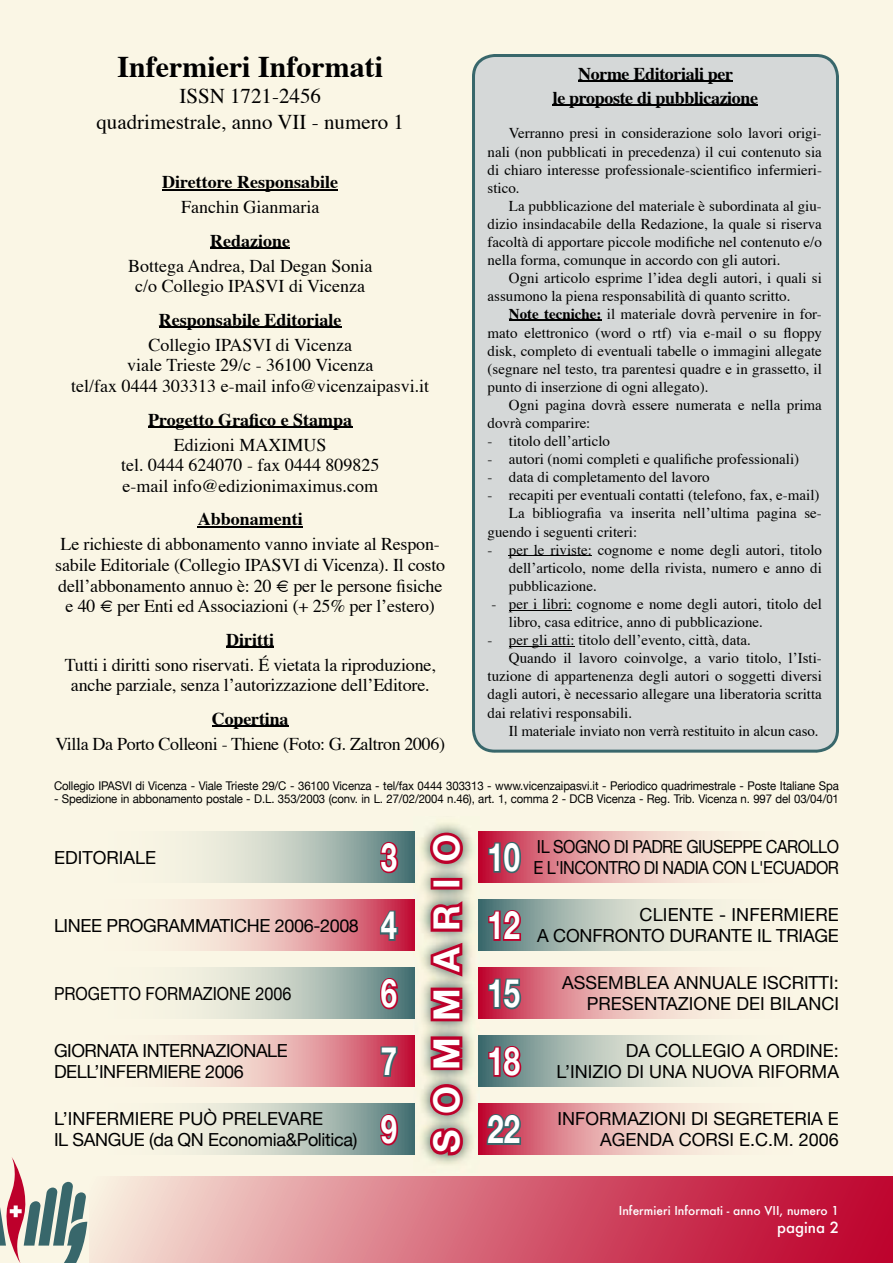
<style>
.page{position:relative;width:893px;height:1263px;background:#faf6e5}
.page>*{position:absolute;margin:0;border:0;box-sizing:border-box;transform-origin:0 0}
.t1{font:700 39px "Helvetica Neue";color:#fff;scale:.75 1}
.t2{font:700 36px "Helvetica Neue";letter-spacing:.45em;color:#fff}
.t3{font:700 30px "Times";color:#000}
.t4{font:21px/26.4px "Times";color:#000;text-align:center}
.t5{font:18px/20.7px "Times";letter-spacing:-.01em;color:#000;text-align:center}
.t6{font:18px/21px "Helvetica Neue";color:#000;text-align:right}
.t7{font:700 18px "Times";color:#000}
.t8{font:18px/21px "Helvetica Neue";letter-spacing:-.02em;color:#000}
.t9{font:18px/21px "Helvetica Neue";letter-spacing:-.03em;color:#000;scale:.9 1}
.t10{font:700 18px/24px "Times";letter-spacing:-.02em;color:#000;text-align:center}
.t11{font:18px/21px "Helvetica Neue";letter-spacing:-.025em;color:#000}
.t12{font:18px "Helvetica Neue";color:#000;scale:.9 1}
.t13{font:15px/18.1px "Times";color:#000;text-align:justify}
.t14{font:500 15px "Futura";color:#fff}
.t15{font:12px "Helvetica Neue";letter-spacing:-.01em;color:#000;scale:.95 1}
.t16{font:500 12px "Futura";color:#fff}
.s1{font-weight:700}
.s2{font-weight:700;font-size:39px;color:#fff}
</style>
<div class="page">
<div style="left:89px;top:1176px;width:804px;height:87px;background:linear-gradient(to right,#f5e3d6,#ba0022)"></div>
<svg style="left:0;top:1157px;width:87px;height:106px;background:#bbb4af"></svg>
<hr style="left:162px;top:189px;width:176px;height:1px;background:#000">
<hr style="left:210px;top:247px;width:80px;height:2px;background:#000">
<hr style="left:159px;top:326px;width:182px;height:2px;background:#000">
<hr style="left:148px;top:426px;width:204px;height:1px;background:#000">
<hr style="left:198px;top:526px;width:105px;height:1px;background:#000">
<hr style="left:226px;top:646px;width:48px;height:2px;background:#000">
<hr style="left:212px;top:725px;width:76px;height:2px;background:#000">
<div style="left:472px;top:54px;width:367px;height:699px;background:#d5d8d8"></div>
<hr style="left:509px;top:320px;width:93px;height:1px;background:#000">
<hr style="left:509px;top:555px;width:83px;height:1px;background:#000">
<hr style="left:509px;top:610px;width:63px;height:1px;background:#000">
<hr style="left:509px;top:646px;width:66px;height:1px;background:#000">
<hr style="left:578px;top:80px;width:154px;height:2px;background:#000">
<hr style="left:553px;top:104px;width:205px;height:2px;background:#000">
<img style="left:414px;top:817px;width:66px;height:355px">
<div style="left:431px;top:878px;width:31px;height:11px;border:6px solid #bd002b"></div>
<svg style="left:425px;top:828px;width:42px;height:40px;background:#c17079"></svg>
<svg style="left:54px;top:832px;width:361px;height:51px;background:#d0d7ca"></svg>
<svg style="left:54px;top:900px;width:324px;height:51px;background:#efccc6"></svg>
<svg style="left:54px;top:968px;width:324px;height:51px;background:#d9ded0"></svg>
<svg style="left:54px;top:1036px;width:324px;height:51px;background:#efccc6"></svg>
<svg style="left:378px;top:839px;width:22px;height:36px"></svg>
<svg style="left:54px;top:1104px;width:324px;height:51px;background:#d9ded0"></svg>
<svg style="left:523px;top:1104px;width:316px;height:51px;background:#efccc5"></svg>
<svg style="left:523px;top:1036px;width:316px;height:51px;background:#d9ddd0"></svg>
<svg style="left:523px;top:968px;width:316px;height:51px;background:#efccc5"></svg>
<svg style="left:523px;top:900px;width:316px;height:51px;background:#d9ddd0"></svg>
<svg style="left:478px;top:832px;width:361px;height:51px;background:#edc3be"></svg>
<svg style="left:487px;top:839px;width:36px;height:36px"></svg>
<svg style="left:378px;top:895px;width:145px;height:129px;background:#b67f86"></svg>
<svg style="left:378px;top:1033px;width:145px;height:127px;background:#b47d84"></svg>
<h3 class="t3" style="left:117px;top:38px;width:267px">Infermieri Informati</h3>
<h3 class="t4" style="left:96px;top:81px;width:309px">ISSN 1721-2456<br>quadrimestrale, anno VII - numero 1</h3>
<p class="t7" style="left:162px;top:165px;width:177px">Direttore Responsabile</p>
<p class="t5" style="left:181px;top:195px;width:140px">Fanchin Gianmaria</p>
<p class="t7" style="left:210px;top:223px;width:81px">Redazione</p>
<p class="t5" style="left:128px;top:254px;width:246px">Bottega Andrea, Dal Degan Sonia c/o Collegio IPASVI di Vicenza</p>
<p class="t7" style="left:159px;top:302px;width:184px">Responsabile Editoriale</p>
<p class="t5" style="left:71px;top:333px;width:360px">Collegio IPASVI di Vicenza<br>viale Trieste 29/c - 36100 Vicenza<br>tel/fax 0444 303313 e-mail info@vicenzaipasvi.it</p>
<p class="t7" style="left:148px;top:402px;width:206px">Progetto Grafico e Stampa</p>
<p class="t5" style="left:121px;top:433px;width:260px">Edizioni MAXIMUS<br>tel. 0444 624070 - fax 0444 809825 e-mail info@edizionimaximus.com</p>
<p class="t7" style="left:198px;top:502px;width:107px">Abbonamenti</p>
<p class="t5" style="left:55px;top:532px;width:392px">Le richieste di abbonamento vanno inviate al Respon&shy;sabile Editoriale (Collegio IPASVI di Vicenza). Il costo dell’abbonamento annuo è: 20 € per le persone fisiche e 40 € per Enti ed Associazioni (+ 25% per l’estero)</p>
<p class="t7" style="left:226px;top:622px;width:49px">Diritti</p>
<p class="t5" style="left:65px;top:653px;width:373px">Tutti i diritti sono riservati. É vietata la riproduzione, anche parziale, senza l’autorizzazione dell’Editore.</p>
<p class="t7" style="left:212px;top:701px;width:78px">Copertina</p>
<p class="t5" style="left:55px;top:732px;width:391px">Villa Da Porto Colleoni - Thiene (Foto: G. Zaltron 2006)</p>
<p class="t10" style="left:553px;top:60px;width:207px">Norme Editoriali per<br>le proposte di pubblicazione</p>
<p class="t13" style="left:488px;top:123px;width:336px;text-indent:21px">Verranno presi in considerazione solo lavori origi&shy;nali (non pubblicati in precedenza) il cui contenuto sia di chiaro interesse professionale-scientifico infermieri&shy;stico.</p>
<p class="t13" style="left:488px;top:195px;width:336px;text-indent:21px">La pubblicazione del materiale è subordinata al giu&shy;dizio insindacabile della Redazione, la quale si riserva facoltà di apportare piccole modifiche nel contenuto e/o nella forma, comunque in accordo con gli autori.</p>
<p class="t13" style="left:488px;top:268px;width:336px;text-indent:21px">Ogni articolo esprime l’idea degli autori, i quali si assumono la piena responsabilità di quanto scritto.</p>
<p class="t13" style="left:488px;top:304px;width:336px;text-indent:21px"><span class="s1">Note tecniche:</span> il materiale dovrà pervenire in for&shy;mato elettronico (word o rtf) via e-mail o su floppy disk, completo di eventuali tabelle o immagini allegate (segnare nel testo, tra parentesi quadre e in grassetto, il punto di inserzione di ogni allegato).</p>
<p class="t13" style="left:488px;top:394px;width:336px;text-indent:21px">Ogni pagina dovrà essere numerata e nella prima dovrà comparire:</p>
<p class="t13" style="left:488px;top:431px;width:124px">- titolo dell’articlo</p>
<p class="t13" style="left:488px;top:449px;width:313px">- autori (nomi completi e qualifiche professionali)</p>
<p class="t13" style="left:488px;top:467px;width:224px">- data di completamento del lavoro</p>
<p class="t13" style="left:488px;top:485px;width:334px">- recapiti per eventuali contatti (telefono, fax, e-mail)</p>
<p class="t13" style="left:509px;top:503px;width:315px">La bibliografia va inserita nell’ultima pagina se-</p>
<p class="t13" style="left:488px;top:521px;width:151px">guendo i seguenti criteri:</p>
<p class="t13" style="left:509px;top:539px;width:315px;text-indent:-21px">- per le riviste: cognome e nome degli autori, titolo dell’articolo, nome della rivista, numero e anno di pubblicazione.</p>
<p class="t13" style="left:509px;top:593px;width:315px;text-indent:-18px">- per i libri: cognome e nome degli autori, titolo del libro, casa editrice, anno di pubblicazione.</p>
<p class="t13" style="left:488px;top:630px;width:265px">- per gli atti: titolo dell’evento, città, data.</p>
<p class="t13" style="left:509px;top:648px;width:315px">Quando il lavoro coinvolge, a vario titolo, l’Isti-</p>
<p class="t13" style="left:488px;top:666px;width:336px">tuzione di appartenenza degli autori o soggetti diversi</p>
<p class="t13" style="left:488px;top:684px;width:336px">dagli autori, è necessario allegare una liberatoria scritta</p>
<p class="t13" style="left:488px;top:702px;width:146px">dai relativi responsabili.</p>
<p class="t13" style="left:509px;top:720px;width:311px">Il materiale inviato non verrà restituito in alcun caso.</p>
<p class="t15" style="left:54px;top:778px;width:828px">Collegio IPASVI di Vicenza - Viale Trieste 29/C - 36100 Vicenza - tel/fax 0444 303313 - www.vicenzaipasvi.it - Periodico quadrimestrale - Poste Italiane Spa</p>
<p class="t15" style="left:54px;top:792px;width:828px">- Spedizione in abbonamento postale - D.L. 353/2003 (conv. in L. 27/02/2004 n.46), art. 1, comma 2 - DCB Vicenza - Reg. Trib. Vicenza n. 997 del 03/04/01</p>
<h2 class="t2" style="left:424px;top:1153px;width:320px;rotate:-90deg">SOMMARIO</h2>
<h1 class="t1" style="left:488px;top:833px;width:45px">10</h1>
<p class="t9" style="left:533px;top:836px;width:341px">IL SOGNO DI PADRE GIUSEPPE CAROLLO<br>E L'INCONTRO DI NADIA CON L'ECUADOR</p>
<h1 class="t1" style="left:488px;top:901px;width:45px">12</h1>
<p class="t6" style="left:537px;top:904px;width:303px">CLIENTE - INFERMIERE<br>A CONFRONTO DURANTE IL TRIAGE</p>
<h1 class="t1" style="left:488px;top:969px;width:45px">15</h1>
<p class="t6" style="left:562px;top:972px;width:278px">ASSEMBLEA ANNUALE ISCRITTI:<br>PRESENTAZIONE DEI BILANCI</p>
<h1 class="t1" style="left:488px;top:1037px;width:45px">18</h1>
<p class="t6" style="left:556px;top:1040px;width:284px">DA COLLEGIO A ORDINE:<br>L’INIZIO DI UNA NUOVA RIFORMA</p>
<h1 class="t1" style="left:488px;top:1105px;width:45px">22</h1>
<p class="t6" style="left:558px;top:1108px;width:283px">INFORMAZIONI DI SEGRETERIA E<br>AGENDA CORSI E.C.M. 2006</p>
<p class="t6" style="left:54px;top:846px;width:104px">EDITORIALE</p>
<h1 class="t1" style="left:381px;top:833px;width:23px">3</h1>
<p class="t8" style="left:54px;top:915px;width:345px">LINEE PROGRAMMATICHE 2006-2008 <span class="s2">4</span></p>
<p class="t12" style="left:54px;top:983px;width:265px">PROGETTO FORMAZIONE 2006</p>
<h1 class="t1" style="left:381px;top:969px;width:23px">6</h1>
<p class="t11" style="left:54px;top:1040px;width:235px">GIORNATA INTERNAZIONALE<br>DELL’INFERMIERE 2006</p>
<h1 class="t1" style="left:381px;top:1037px;width:23px">7</h1>
<p class="t8" style="left:54px;top:1108px;width:305px">L’INFERMIERE PUÒ PRELEVARE<br>IL SANGUE (da QN Economia&amp;Politica)</p>
<h1 class="t1" style="left:381px;top:1105px;width:23px">9</h1>
<p class="t16" style="left:619px;top:1202px;width:222px">Infermieri Informati - anno VII, numero 1</p>
<p class="t14" style="left:777px;top:1217px;width:63px">pagina 2</p>
</div>
